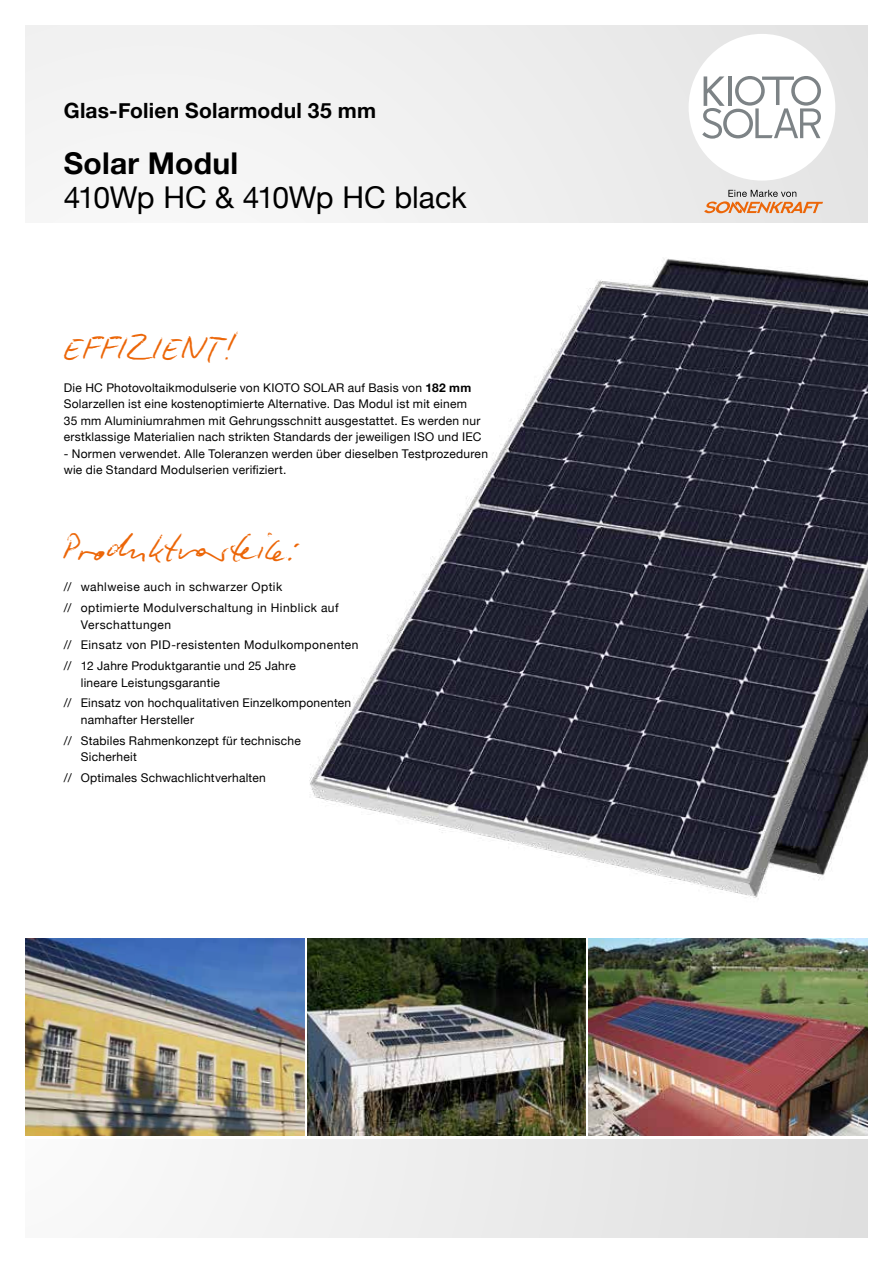
<style>
.page{position:relative;width:893px;height:1263px;background:#fff}
.page>*{position:absolute;margin:0;border:0;box-sizing:border-box;transform-origin:0 0}
.t1{font:37.5px "Biro Script Standard";color:#ec6608}
.t2{font:30px "Helvetica Neue";letter-spacing:-.005em;color:#000}
.t3{font:700 30px "Helvetica Neue";letter-spacing:.01em;color:#000}
.t4{font:700 21px "Helvetica Neue";letter-spacing:.01em;color:#000}
.t5{font:12px/20.7px "Helvetica Neue";letter-spacing:.02em;color:#000}
.t6{font:12px/20.7px "Helvetica Neue";letter-spacing:.04em;color:#000}
.s1{font-weight:700}
</style>
<div class="page">
<div style="left:26px;top:1140px;width:841px;height:98px;background:linear-gradient(to right,#fbfbfb,#dfdfdf)"></div>
<div style="left:26px;top:26px;width:841px;height:196px;background:#f1f1f1"></div>
<div style="left:689px;top:34px;width:146px;height:147px;background:#fff;border-radius:50%"></div>
<svg style="left:702px;top:76px;width:119px;height:63px"></svg>
<svg style="left:704px;top:190px;width:119px;height:23px"></svg>
<img style="left:589px;top:939px;width:278px;height:196px">
<img style="left:307px;top:939px;width:279px;height:196px">
<img style="left:26px;top:939px;width:278px;height:196px">
<img style="left:309px;top:263px;width:558px;height:636px">
<h3 class="t4" style="left:64px;top:103px;width:314px">Glas-Folien Solarmodul 35 mm</h3>
<h2 class="t3" style="left:64px;top:152px;width:176px">Solar Modul</h2>
<h2 class="t2" style="left:64px;top:182px;width:404px">410Wp HC &amp; 410Wp HC black</h2>
<h1 class="t1" style="left:64px;top:331px;width:179px">EFFIZIENT!</h1>
<p class="t5" style="left:64px;top:380px;width:419px;line-height:16.5px">Die HC Photovoltaikmodulserie von KIOTO SOLAR auf Basis von <span class="s1">182 mm </span>Solarzellen ist eine kostenoptimierte Alternative. Das Modul ist mit einem 35 mm Aluminiumrahmen mit Gehrungsschnitt ausgestattet. Es werden nur erstklassige Materialien nach strikten Standards der jeweiligen ISO und IEC</p>
<p class="t5" style="left:64px;top:446px;width:426px;line-height:16.5px">- Normen verwendet. Alle Toleranzen werden über dieselben Testprozeduren wie die Standard Modulserien verifiziert.</p>
<h1 class="t1" style="left:64px;top:525px;width:238px">Produktvorteile:</h1>
<p class="t6" style="left:64px;top:577px;width:276px">// wahlweise auch in schwarzer Optik<br>// optimierte Modulverschaltung in Hinblick auf</p>
<p class="t5" style="left:64px;top:614px;width:296px;text-indent:17px">Verschattungen<br>// Einsatz von PID-resistenten Modulkomponenten // 12 Jahre Produktgarantie und 25 Jahre</p>
<p class="t5" style="left:64px;top:672px;width:289px;text-indent:17px">lineare Leistungsgarantie<br>// Einsatz von hochqualitativen Einzelkomponenten</p>
<p class="t5" style="left:64px;top:709px;width:239px;text-indent:17px">namhafter Hersteller<br>// Stabiles Rahmenkonzept für technische</p>
<p class="t5" style="left:64px;top:747px;width:204px;text-indent:17px">Sicherheit<br>// Optimales Schwachlichtverhalten</p>
</div>
